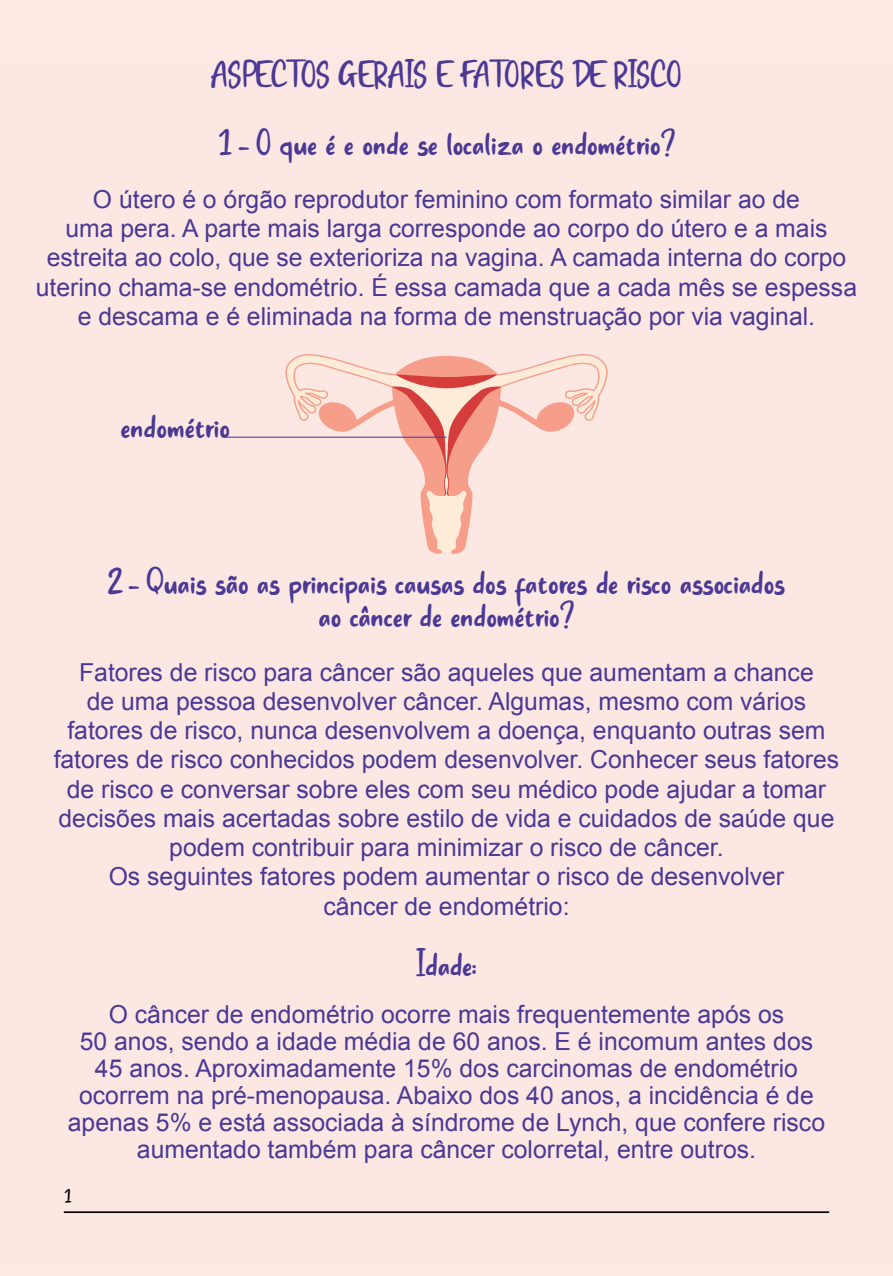
<style>
.page{position:relative;width:893px;height:1276px;background:#fde7e3}
.page>*{position:absolute;margin:0;border:0;box-sizing:border-box;transform-origin:0 0}
.t1{font:42.75px/67.5px "Always Lovely";color:#4a3995}
.t2{font:24.75px/29.2px "Arial";color:#4a3995;text-align:center}
.t3{font:22.5px "Always Lovely";color:#000}
</style>
<div class="page">
<hr style="left:64px;top:1211px;width:765px;height:2px;background:#000">
<svg style="left:282px;top:354px;width:326px;height:200px"></svg>
<hr style="left:226px;top:437px;width:220px;height:1px;background:#5d3e98">
<h1 class="t1" style="left:211px;top:36px;width:472px">ASPECTOS GERAIS E FATORES DE RISCO<br>1 - O que é e onde se localiza o endométrio?</h1>
<p class="t2" style="left:36px;top:185px;width:823px">O útero é o órgão reprodutor feminino com formato similar ao de<br>uma pera. A parte mais larga corresponde ao corpo do útero e a mais estreita ao colo, que se exterioriza na vagina. A camada interna do corpo uterino chama-se endométrio. É essa camada que a cada mês se espessa e descama e é eliminada na forma de menstruação por via vaginal.</p>
<h1 class="t1" style="left:121px;top:387px;width:111px">endométrio</h1>
<h1 class="t1" style="left:108px;top:559px;width:679px;line-height:33.8px;text-align:center">2 - Quais são as principais causas dos fatores de risco associados ao câncer de endométrio?</h1>
<p class="t2" style="left:54px;top:657px;width:787px">Fatores de risco para câncer são aqueles que aumentam a chance<br>de uma pessoa desenvolver câncer. Algumas, mesmo com vários fatores de risco, nunca desenvolvem a doença, enquanto outras sem fatores de risco conhecidos podem desenvolver. Conhecer seus fatores de risco e conversar sobre eles com seu médico pode ajudar a tomar decisões mais acertadas sobre estilo de vida e cuidados de saúde que podem contribuir para minimizar o risco de câncer.<br>Os seguintes fatores podem aumentar o risco de desenvolver<br>câncer de endométrio:</p>
<h1 class="t1" style="left:417px;top:924px;width:61px">Idade:</h1>
<p class="t2" style="left:68px;top:1000px;width:759px;line-height:27px">O câncer de endométrio ocorre mais frequentemente após os<br>50 anos, sendo a idade média de 60 anos. E é incomum antes dos 45 anos. Aproximadamente 15% dos carcinomas de endométrio ocorrem na pré-menopausa. Abaixo dos 40 anos, a incidência é de apenas 5% e está associada à síndrome de Lynch, que confere risco aumentado também para câncer colorretal, entre outros.</p>
<p class="t3" style="left:64px;top:1179px;width:9px">1</p>
</div>
